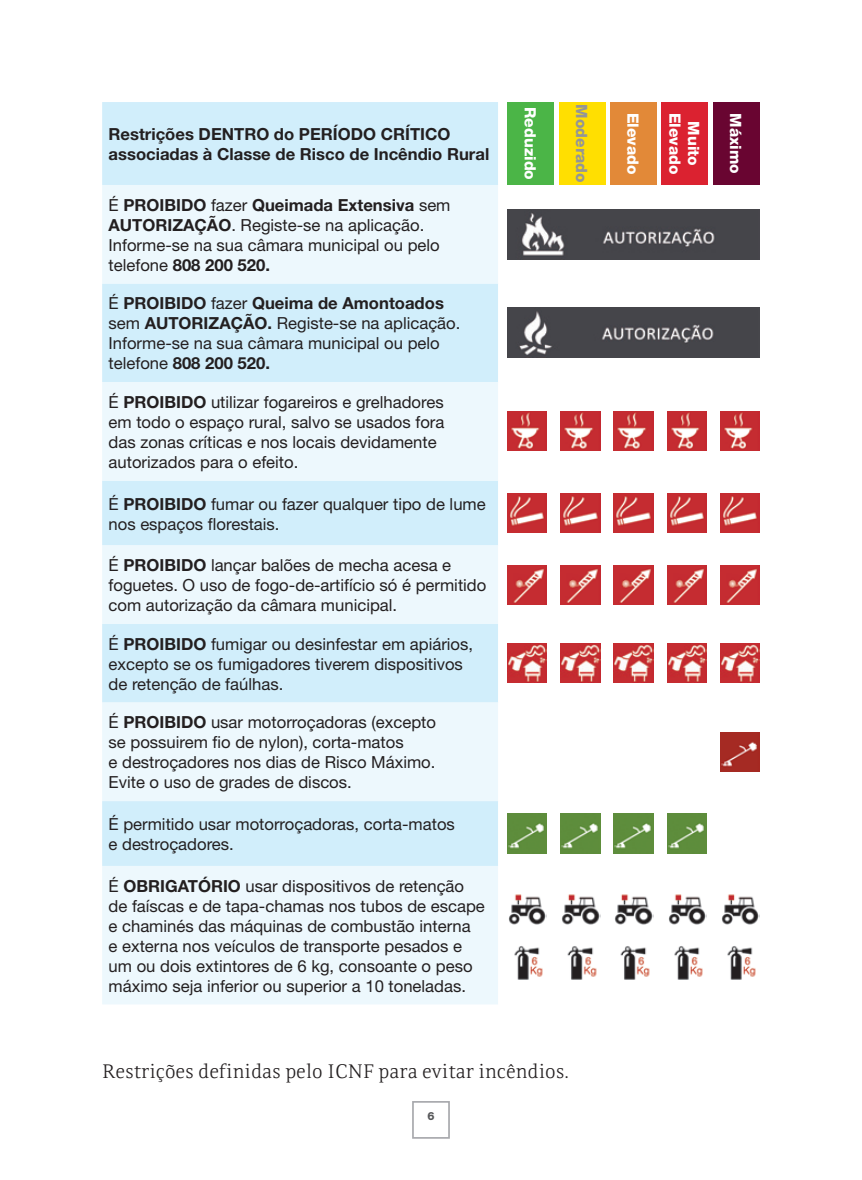
<style>
.page{position:relative;width:862px;height:1180px;background:#fff}
.page>*{position:absolute;margin:0;border:0;box-sizing:border-box;transform-origin:0 0}
.texto_corrido{font:300 20.25px "Resavska ITC Std";letter-spacing:-.005em;color:#231f20}
.t1{font:16.65px/20px "Helvetica Neue";color:#231f20}
.t2{font:700 16.65px/20px "Helvetica Neue";color:#231f20}
.t3{font:800 15.53px "Helvetica Neue";color:#fff}
.t4{font:800 15.53px "Helvetica Neue";color:#939598}
.t5{font:800 11.25px "Helvetica Neue LT Std";color:#57585a}
.s1{font-weight:400}
.s2{font-weight:700}
</style>
<div class="page">
<div style="left:412px;top:1101px;width:37px;height:38px;border:2px solid #a8a9ad"></div>
<div style="left:102px;top:102px;width:395px;height:83px;background:#d1eefb"></div>
<svg style="left:102px;top:185px;width:395px;height:819px;fill:#edf8fd"></svg>
<div style="left:712px;top:102px;width:47px;height:83px;background:#690531"></div>
<div style="left:661px;top:102px;width:46px;height:83px;background:#db2230"></div>
<div style="left:610px;top:102px;width:46px;height:83px;background:#e28938"></div>
<div style="left:507px;top:102px;width:47px;height:83px;background:#4bb547"></div>
<div style="left:558px;top:102px;width:47px;height:83px;background:#ffdf01"></div>
<img style="left:507px;top:209px;width:252px;height:50px">
<img style="left:507px;top:308px;width:252px;height:50px">
<img style="left:507px;top:412px;width:39px;height:39px">
<img style="left:560px;top:412px;width:39px;height:39px">
<img style="left:613px;top:412px;width:40px;height:39px">
<img style="left:667px;top:412px;width:39px;height:39px">
<img style="left:720px;top:412px;width:39px;height:39px">
<img style="left:507px;top:493px;width:39px;height:40px">
<img style="left:613px;top:493px;width:40px;height:40px">
<img style="left:560px;top:493px;width:39px;height:40px">
<img style="left:667px;top:493px;width:39px;height:40px">
<img style="left:720px;top:493px;width:39px;height:40px">
<img style="left:507px;top:565px;width:39px;height:39px">
<img style="left:613px;top:565px;width:40px;height:39px">
<img style="left:560px;top:565px;width:39px;height:39px">
<img style="left:667px;top:565px;width:39px;height:39px">
<img style="left:720px;top:565px;width:39px;height:39px">
<img style="left:507px;top:644px;width:39px;height:39px">
<img style="left:613px;top:644px;width:40px;height:39px">
<img style="left:560px;top:644px;width:39px;height:39px">
<img style="left:667px;top:644px;width:39px;height:39px">
<img style="left:720px;top:644px;width:39px;height:39px">
<img style="left:720px;top:732px;width:39px;height:39px">
<img style="left:507px;top:814px;width:39px;height:39px">
<img style="left:613px;top:814px;width:40px;height:39px">
<img style="left:560px;top:814px;width:39px;height:39px">
<img style="left:667px;top:814px;width:39px;height:39px">
<img style="left:508px;top:894px;width:38px;height:31px">
<img style="left:615px;top:894px;width:38px;height:31px">
<img style="left:562px;top:894px;width:37px;height:31px">
<img style="left:668px;top:894px;width:38px;height:31px">
<img style="left:721px;top:894px;width:38px;height:31px">
<img style="left:514px;top:946px;width:29px;height:34px">
<img style="left:620px;top:946px;width:30px;height:34px">
<img style="left:567px;top:946px;width:30px;height:34px">
<img style="left:674px;top:946px;width:29px;height:34px">
<img style="left:727px;top:946px;width:29px;height:34px">
<p class="t2" style="left:108px;top:124px;width:343px">Restrições DENTRO do PERÍODO CRÍTICO</p>
<p class="t2" style="left:108px;top:144px;width:382px">associadas à Classe de Risco de Incêndio Rural</p>
<p class="t2" style="left:108px;top:194px;width:343px"><span class="s1">É</span> PROIBIDO <span class="s1">fazer</span> Queimada Extensiva <span class="s1">sem<br></span>AUTORIZAÇÃO<span class="s1">. Registe-se na aplicação.</span></p>
<p class="t1" style="left:108px;top:235px;width:332px">Informe-se na sua câmara municipal ou pelo telefone <span class="s2">808 200 520.</span></p>
<p class="t2" style="left:108px;top:293px;width:353px"><span class="s1">É</span> PROIBIDO <span class="s1">fazer</span> Queima de Amontoados <span class="s1">sem</span> AUTORIZAÇÃO. <span class="s1">Registe-se na aplicação.</span></p>
<p class="t1" style="left:108px;top:333px;width:332px">Informe-se na sua câmara municipal ou pelo telefone <span class="s2">808 200 520.</span></p>
<p class="t1" style="left:108px;top:392px;width:337px">É <span class="s2">PROIBIDO</span> utilizar fogareiros e grelhadores em todo o espaço rural, salvo se usados fora das zonas críticas e nos locais devidamente autorizados para o efeito.</p>
<p class="t1" style="left:108px;top:493px;width:378px">É <span class="s2">PROIBIDO</span> fumar ou fazer qualquer tipo de lume nos espaços florestais.</p>
<p class="t1" style="left:108px;top:555px;width:379px">É <span class="s2">PROIBIDO</span> lançar balões de mecha acesa e foguetes. O uso de fogo-de-artifício só é permitido com autorização da câmara municipal.</p>
<p class="t1" style="left:108px;top:634px;width:366px">É <span class="s2">PROIBIDO</span> fumigar ou desinfestar em apiários, excepto se os fumigadores tiverem dispositivos de retenção de faúlhas.</p>
<p class="t1" style="left:108px;top:712px;width:329px">É <span class="s2">PROIBIDO</span> usar motorroçadoras (excepto se possuirem fio de nylon), corta-matos<br>e destroçadores nos dias de Risco Máximo.<br>Evite o uso de grades de discos.</p>
<p class="t1" style="left:108px;top:814px;width:348px">É permitido usar motorroçadoras, corta-matos e destroçadores.</p>
<p class="t1" style="left:108px;top:876px;width:377px">É <span class="s2">OBRIGATÓRIO</span> usar dispositivos de retenção de faíscas e de tapa-chamas nos tubos de escape e chaminés das máquinas de combustão interna<br>e externa nos veículos de transporte pesados e um ou dois extintores de 6 kg, consoante o peso máximo seja inferior ou superior a 10 toneladas.</p>
<p class="t4" style="left:590px;top:104px;width:80px;rotate:90deg">Moderado</p>
<p class="t3" style="left:539px;top:107px;width:74px;rotate:90deg">Reduzido</p>
<p class="t3" style="left:642px;top:113px;width:63px;rotate:90deg">Elevado</p>
<p class="t3" style="left:684px;top:113px;width:63px;rotate:90deg">Elevado</p>
<p class="t3" style="left:702px;top:121px;width:46px;rotate:90deg">Muito</p>
<p class="texto_corrido" style="left:102px;top:1059px;width:468px">Restrições definidas pelo ICNF para evitar incêndios.</p>
<p class="t5" style="left:427px;top:1109px;width:9px">6</p>
<p class="t3" style="left:744px;top:113px;width:62px;rotate:90deg">Máximo</p>
</div>
